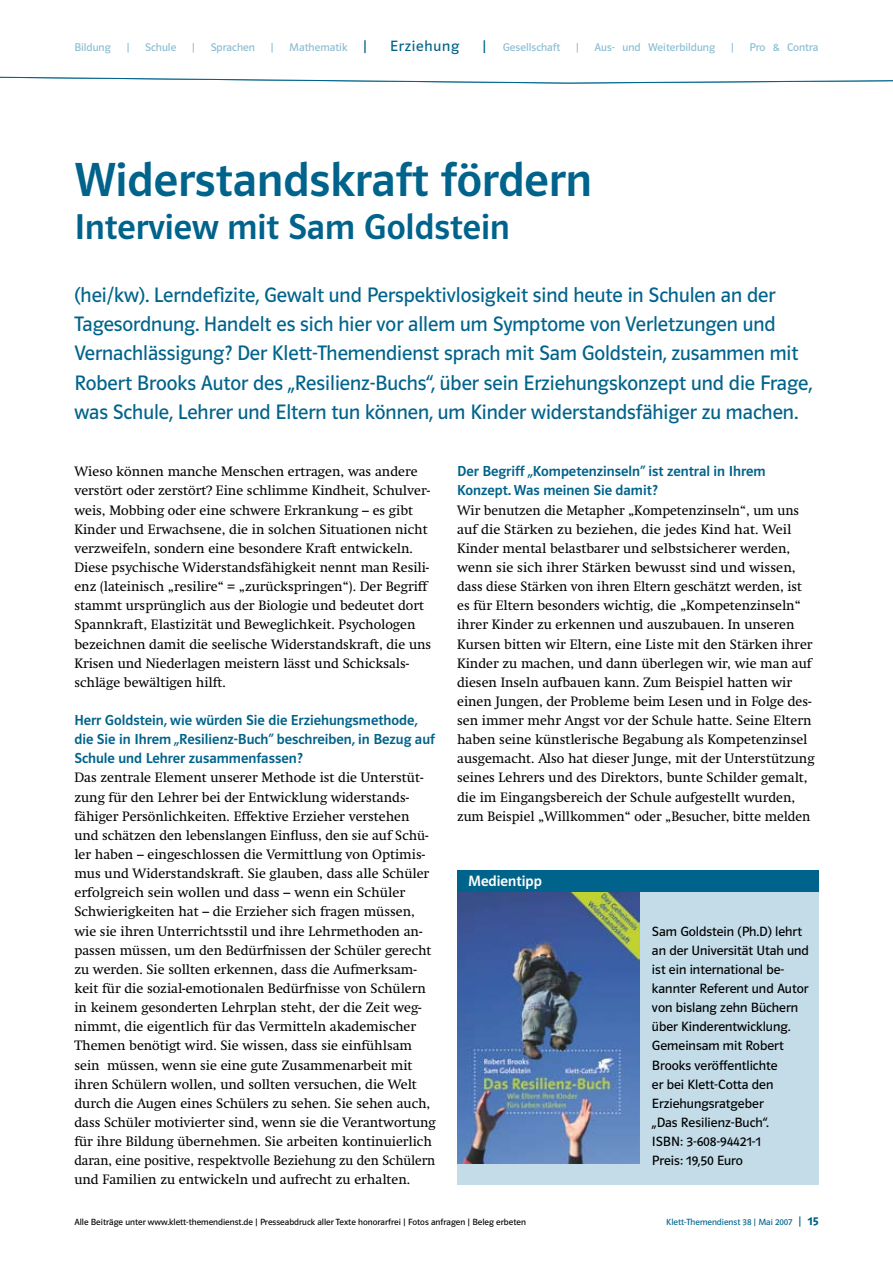
<style>
.page{position:relative;width:893px;height:1263px;background:#fff}
.page>*{position:absolute;margin:0;border:0;box-sizing:border-box;transform-origin:0 0}
.t1{font:48px "Polo ST11 K Krftg";color:#00638b}
.t2{font:36px "Polo ST11 K Krftg";color:#00638b}
.t3{font:21px/29.2px "Polo ST11 K Buch";color:#00638b}
.t4{font:15px/19.2px "Polo 22 K Krftg";color:#00638b}
.t5{font:15px "Polo ST11 K Buch";letter-spacing:.05em;color:#00638b}
.t6{font:15px "Polo ST11 K Krftg";color:#fff}
.t7{font:13.5px/19.2px "Klett Swift";color:#000}
.t8{font:13.5px/19.2px "Polo ST11 K Buch";color:#000}
.t9{font:11.25px "Polo ST11 K Buch";color:#89bcd1}
.t10{font:9px "Polo ST11 K Buch";color:#000}
.t11{font:9px "Polo ST11 K Buch";color:#00638b}
.s1{font-size:15px;color:#00638b}
.s2{font-size:12px}
.s3{font-family:"Polo ST11 K Hfett";font-size:12px}
</style>
<div class="page">
<svg style="left:0;top:76px;width:893px;height:8px"></svg>
<div style="left:457px;top:888px;width:362px;height:296px;background:#c3dce8"></div>
<img style="left:457px;top:891px;width:182px;height:272px">
<div style="left:457px;top:870px;width:362px;height:21px;background:#00638b"></div>
<p class="t9" style="left:74px;top:41px;width:38px">Bildung</p>
<p class="t9" style="left:126px;top:41px;width:5px">|</p>
<p class="t9" style="left:145px;top:41px;width:33px">Schule</p>
<p class="t9" style="left:192px;top:41px;width:5px">|</p>
<p class="t9" style="left:211px;top:41px;width:46px">Sprachen</p>
<p class="t9" style="left:270px;top:41px;width:5px">|</p>
<p class="t9" style="left:289px;top:41px;width:80px">Mathematik <span class="s1">|</span></p>
<p class="t5" style="left:390px;top:37px;width:71px">Erziehung</p>
<p class="t5" style="left:482px;top:37px;width:6px">|</p>
<p class="t9" style="left:503px;top:41px;width:59px">Gesellschaft</p>
<p class="t9" style="left:576px;top:41px;width:5px">|</p>
<p class="t9" style="left:594px;top:41px;width:122px">Aus- und Weiterbildung</p>
<p class="t9" style="left:731px;top:41px;width:5px">|</p>
<p class="t9" style="left:749px;top:41px;width:71px">Pro &amp; Contra</p>
<h1 class="t1" style="left:74px;top:154px;width:519px">Widerstandskraft fördern</h1>
<h2 class="t2" style="left:74px;top:207px;width:437px">Interview mit Sam Goldstein</h2>
<p class="t3" style="left:74px;top:280px;width:740px">(hei/kw). Lerndefizite, Gewalt und Perspektivlosigkeit sind heute in Schulen an der Tagesordnung. Handelt es sich hier vor allem um Symptome von Verletzungen und Vernachlässigung? Der Klett-Themendienst sprach mit Sam Goldstein, zusammen mit Robert Brooks Autor des „Resilienz-Buchs“, über sein Erziehungskonzept und die Frage, was Schule, Lehrer und Eltern tun können, um Kinder widerstandsfähiger zu machen.</p>
<p class="t7" style="left:74px;top:462px;width:358px">Wieso können manche Menschen ertragen, was andere verstört oder zerstört? Eine schlimme Kindheit, Schulver&shy;weis, Mobbing oder eine schwere Erkrankung – es gibt Kinder und Erwachsene, die in solchen Situationen nicht verzweifeln, sondern eine besondere Kraft entwickeln.<br>Diese psychische Widerstandsfähigkeit nennt man Resili&shy;enz (lateinisch „resilire“ = „zurückspringen“). Der Begriff stammt ursprünglich aus der Biologie und bedeutet dort Spannkraft, Elastizität und Beweglichkeit. Psychologen bezeichnen damit die seelische Widerstandskraft, die uns Krisen und Niederlagen meistern lässt und Schicksals&shy;schläge bewältigen hilft.</p>
<p class="t4" style="left:74px;top:711px;width:362px">Herr Goldstein, wie würden Sie die Erziehungsmethode, die Sie in Ihrem „Resilienz-Buch“ beschreiben, in Bezug auf<br>Schule und Lehrer zusammenfassen?</p>
<p class="t7" style="left:74px;top:768px;width:363px">Das zentrale Element unserer Methode ist die Unterstüt&shy;zung für den Lehrer bei der Entwicklung widerstands&shy;fähiger Persönlichkeiten. Effektive Erzieher verstehen und schätzen den lebenslangen Einfluss, den sie auf Schü&shy;ler haben – eingeschlossen die Vermittlung von Optimis&shy;mus und Widerstandskraft. Sie glauben, dass alle Schüler erfolgreich sein wollen und dass – wenn ein Schüler Schwierigkeiten hat – die Erzieher sich fragen müssen, wie sie ihren Unterrichtsstil und ihre Lehrmethoden an&shy;passen müssen, um den Bedürfnissen der Schüler gerecht zu werden. Sie sollten erkennen, dass die Aufmerksam&shy;keit für die sozial-emotionalen Bedürfnisse von Schülern in keinem gesonderten Lehrplan steht, der die Zeit weg&shy;nimmt, die eigentlich für das Vermitteln akademischer Themen benötigt wird. Sie wissen, dass sie einfühlsam sein müssen, wenn sie eine gute Zusammenarbeit mit ihren Schülern wollen, und sollten versuchen, die Welt durch die Augen eines Schülers zu sehen. Sie sehen auch, dass Schüler motivierter sind, wenn sie die Verantwortung für ihre Bildung übernehmen. Sie arbeiten kontinuierlich daran, eine positive, respektvolle Beziehung zu den Schülern und Familien zu entwickeln und aufrecht zu erhalten.</p>
<p class="t4" style="left:457px;top:462px;width:310px">Der Begriff „Kompetenzinseln“ ist zentral in Ihrem<br>Konzept. Was meinen Sie damit?</p>
<p class="t7" style="left:457px;top:500px;width:359px">Wir benutzen die Metapher „Kompetenzinseln“, um uns auf die Stärken zu beziehen, die jedes Kind hat. Weil Kinder mental belastbarer und selbstsicherer werden, wenn sie sich ihrer Stärken bewusst sind und wissen, dass diese Stärken von ihren Eltern geschätzt werden, ist es für Eltern besonders wichtig, die „Kompetenzinseln“ ihrer Kinder zu erkennen und auszubauen. In unseren Kursen bitten wir Eltern, eine Liste mit den Stärken ihrer Kinder zu machen, und dann überlegen wir, wie man auf diesen Inseln aufbauen kann. Zum Beispiel hatten wir einen Jungen, der Probleme beim Lesen und in Folge des&shy;sen immer mehr Angst vor der Schule hatte. Seine Eltern haben seine künstlerische Begabung als Kompetenzinsel ausgemacht. Also hat dieser Junge, mit der Unterstützung seines Lehrers und des Direktors, bunte Schilder gemalt, die im Eingangsbereich der Schule aufgestellt wurden, zum Beispiel „Willkommen“ oder „Besucher, bitte melden</p>
<p class="t6" style="left:468px;top:873px;width:75px">Medientipp</p>
<p class="t8" style="left:652px;top:921px;width:158px">Sam Goldstein (Ph.D) lehrt an der Universität Utah und ist ein international be&shy;kannter Referent und Autor von bislang zehn Büchern über Kinderentwicklung.<br>Gemeinsam mit Robert<br>Brooks veröffentlichte<br>er bei Klett-Cotta den<br>Erziehungsratgeber<br>„Das Resilienz-Buch“.<br>ISBN: 3-608-94421-1<br>Preis: 19,50 Euro</p>
<p class="t10" style="left:74px;top:1217px;width:453px">Alle Beiträge unter www.klett-themendienst.de | Presseabdruck aller Texte honorarfrei | Fotos anfragen | Beleg erbeten</p>
<p class="t11" style="left:666px;top:1217px;width:151px">Klett-Themendienst 38 | Mai 2007 <span class="s2">|</span> <span class="s3">15</span></p>
</div>
